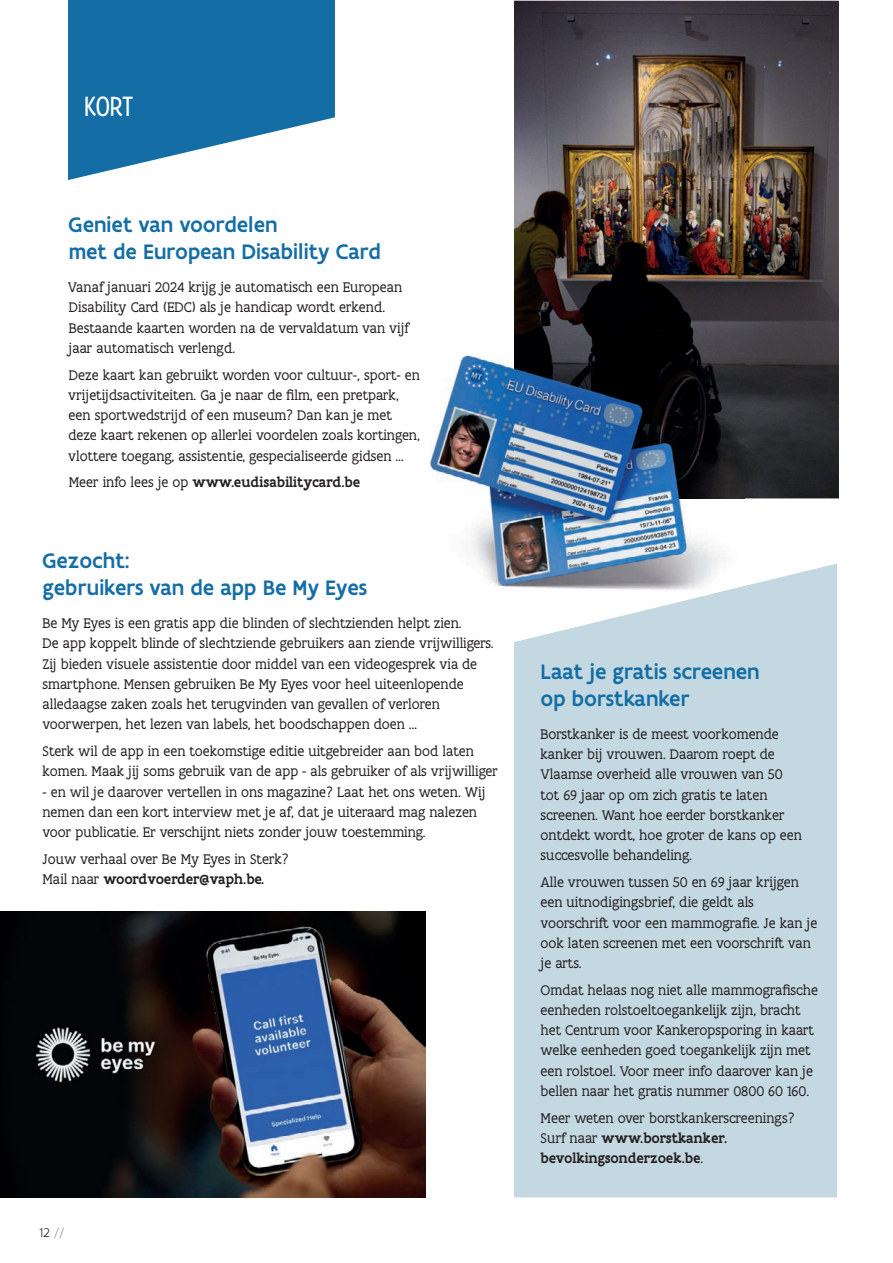
<style>
.page{position:relative;width:893px;height:1263px;background:#fff}
.page>*{position:absolute;margin:0;border:0;box-sizing:border-box;transform-origin:0 0}
.t1{font:condensed 30px "Flanders Art Sans Pro";color:#fff}
.t2{font:500 22.5px/27px "Flanders Art Sans";color:#146ea5}
.t3{font:15px/20.2px "Flanders Art Serif Pro";color:#231f20}
.t4{font:500 15px "Flanders Art Serif Pro";color:#231f20}
.t5{font:300 13.5px "Flanders Art Sans";color:#231f20}
.s1{font-weight:400}
.s2{font-weight:500}
.s3{font-family:"Flanders Art Sans Pro";font-weight:100}
</style>
<div class="page">
<img style="left:514px;top:1px;width:325px;height:497px">
<svg style="left:68px;top:0;width:267px;height:180px;fill:#146ea5"></svg>
<div style="left:514px;top:563px;width:323px;height:634px;background:#c4d8e1"></div>
<img style="left:430px;top:356px;width:314px;height:238px">
<img style="left:514px;top:356px;width:230px;height:142px">
<img style="left:709px;top:586px;width:35px;height:8px">
<img style="left:0;top:911px;width:425px;height:286px">
<h1 class="t1" style="left:84px;top:89px;width:51px">KORT</h1>
<h2 class="t2" style="left:69px;top:211px;width:314px">Geniet van voordelen<br>met de European Disability Card</h2>
<p class="t3" style="left:68px;top:278px;width:342px">Vanaf januari 2024 krijg je automatisch een European Disability Card (EDC) als je handicap wordt erkend.<br>Bestaande kaarten worden na de vervaldatum van vijf jaar automatisch verlengd.</p>
<p class="t3" style="left:68px;top:365px;width:353px">Deze kaart kan gebruikt worden voor cultuur-, sport- en vrijetijdsactiviteiten. Ga je naar de film, een pretpark, een sportwedstrijd of een museum? Dan kan je met deze kaart rekenen op allerlei voordelen zoals kortingen, vlottere toegang, assistentie, gespecialiseerde gidsen …</p>
<p class="t4" style="left:69px;top:473px;width:293px"><span class="s1">Meer info lees je op</span> www.eudisabilitycard.be</p>
<h2 class="t2" style="left:42px;top:547px;width:326px">Gezocht:<br>gebruikers van de app Be My Eyes</h2>
<p class="t3" style="left:42px;top:614px;width:453px">Be My Eyes is een gratis app die blinden of slechtzienden helpt zien.<br>De app koppelt blinde of slechtziende gebruikers aan ziende vrijwilligers.<br>Zij bieden visuele assistentie door middel van een videogesprek via de smartphone. Mensen gebruiken Be My Eyes voor heel uiteenlopende alledaagse zaken zoals het terugvinden van gevallen of verloren voorwerpen, het lezen van labels, het boodschappen doen …</p>
<p class="t3" style="left:42px;top:741px;width:457px">Sterk wil de app in een toekomstige editie uitgebreider aan bod laten komen. Maak jij soms gebruik van de app - als gebruiker of als vrijwilliger</p>
<p class="t3" style="left:42px;top:782px;width:445px">- en wil je daarover vertellen in ons magazine? Laat het ons weten. Wij nemen dan een kort interview met je af, dat je uiteraard mag nalezen voor publicatie. Er verschijnt niets zonder jouw toestemming.</p>
<p class="t3" style="left:42px;top:849px;width:248px">Jouw verhaal over Be My Eyes in Sterk?<br>Mail naar <span class="s2">woordvoerder@vaph.be.</span></p>
<p class="t5" style="left:39px;top:1224px;width:27px">12 <span class="s3">//</span></p>
<h2 class="t2" style="left:541px;top:658px;width:221px">Laat je gratis screenen op borstkanker</h2>
<p class="t3" style="left:541px;top:724px;width:263px">Borstkanker is de meest voorkomende kanker bij vrouwen. Daarom roept de Vlaamse overheid alle vrouwen van 50 tot 69 jaar op om zich gratis te laten screenen. Want hoe eerder borstkanker ontdekt wordt, hoe groter de kans op een succesvolle behandeling.</p>
<p class="t3" style="left:541px;top:872px;width:278px">Alle vrouwen tussen 50 en 69 jaar krijgen een uitnodigingsbrief, die geldt als voorschrift voor een mammografie. Je kan je ook laten screenen met een voorschrift van je arts.</p>
<p class="t3" style="left:541px;top:980px;width:279px">Omdat helaas nog niet alle mammografische eenheden rolstoeltoegankelijk zijn, bracht het Centrum voor Kankeropsporing in kaart welke eenheden goed toegankelijk zijn met een rolstoel. Voor meer info daarover kan je bellen naar het gratis nummer 0800 60 160.</p>
<p class="t3" style="left:541px;top:1108px;width:256px">Meer weten over borstkankerscreenings?<br>Surf naar <span class="s2">www.borstkanker. bevolkingsonderzoek.be</span>.</p>
</div>
